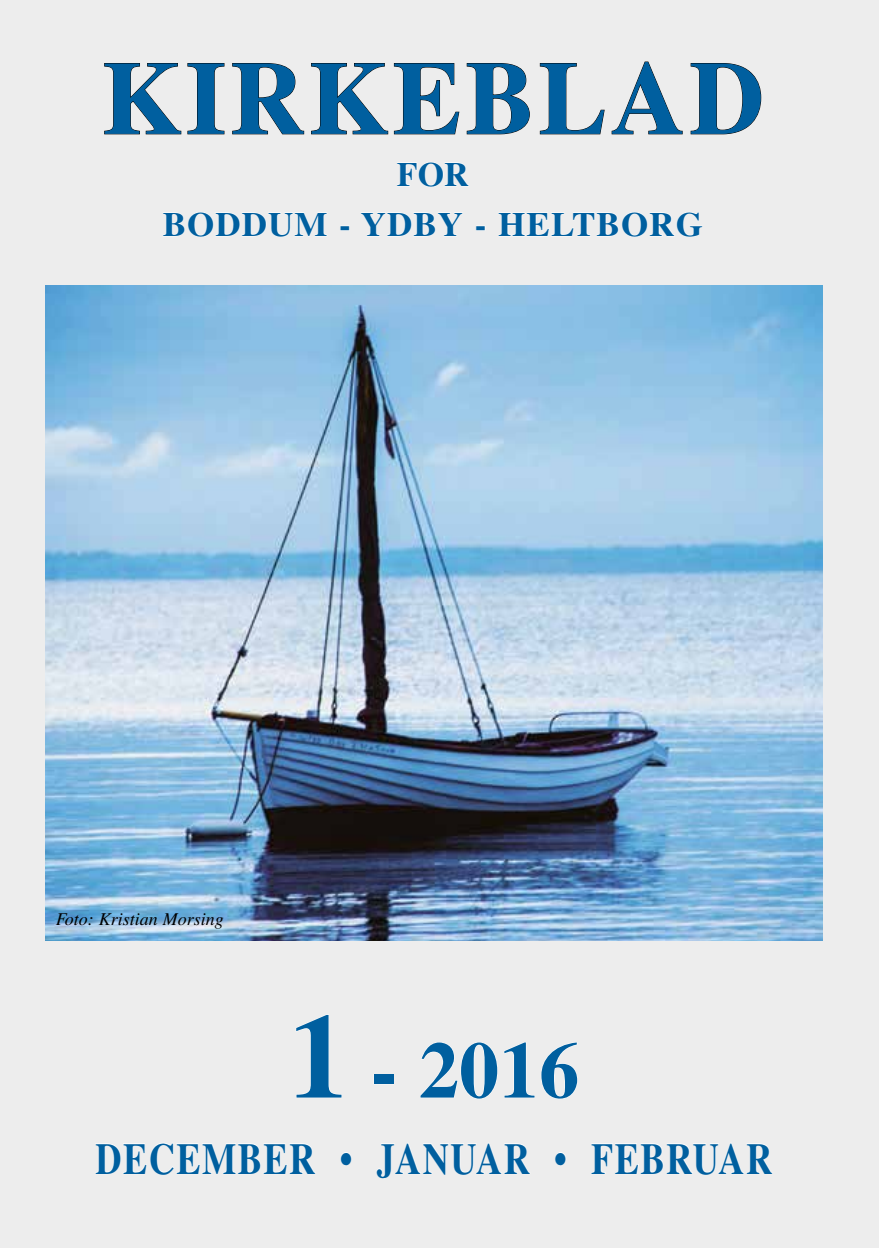
<style>
.page{position:relative;width:879px;height:1248px;background:#fff}
.page>*{position:absolute;margin:0;border:0;box-sizing:border-box;transform-origin:0 0}
.t1{font:700 104px "Times";letter-spacing:.04em;color:#005f9f}
.t2{font:700 80px "Times";color:#005f9f}
.t3{font:700 44px "Times";letter-spacing:.04em;color:#005f9f;scale:.82 1}
.t4{font:700 34px/50px "Times";letter-spacing:.03em;color:#005f9f;text-align:center}
.t5{font:italic 18px "Times";color:#000}
.s1{font-size:120px}
</style>
<div class="page">
<div style="left:0;top:0;width:879px;height:1247px;background:#ededed"></div>
<svg style="left:104px;top:62px;width:121px;height:73px;background:#d9d9d9"></svg>
<svg style="left:232px;top:62px;width:73px;height:73px;background:#d8d8d8"></svg>
<svg style="left:311px;top:62px;width:149px;height:73px;background:#d7d7d7"></svg>
<svg style="left:466px;top:62px;width:64px;height:73px;background:#d6d6d6"></svg>
<svg style="left:539px;top:62px;width:66px;height:73px;background:#ddd"></svg>
<svg style="left:611px;top:61px;width:72px;height:74px;background:#dcdcdc"></svg>
<svg style="left:690px;top:62px;width:72px;height:73px;background:#dadada"></svg>
<svg style="left:396px;top:161px;width:73px;height:26px"></svg>
<svg style="left:162px;top:211px;width:166px;height:26px"></svg>
<svg style="left:341px;top:226px;width:8px;height:4px"></svg>
<svg style="left:360px;top:212px;width:103px;height:25px"></svg>
<svg style="left:476px;top:226px;width:9px;height:4px"></svg>
<svg style="left:498px;top:211px;width:205px;height:26px"></svg>
<div style="left:295px;top:1013px;width:47px;height:85px;background:#ededed"></div>
<div style="left:374px;top:1074px;width:19px;height:9px;border:1px solid #fff"></div>
<svg style="left:419px;top:1041px;width:159px;height:58px"></svg>
<svg style="left:95px;top:1142px;width:221px;height:33px"></svg>
<div style="left:341px;top:1152px;width:10px;height:12px;border:1px solid #fff;border-radius:50%"></div>
<svg style="left:376px;top:1142px;width:155px;height:36px"></svg>
<div style="left:555px;top:1152px;width:11px;height:12px;border:1px solid #fff;border-radius:50%"></div>
<svg style="left:591px;top:1142px;width:182px;height:33px"></svg>
<img style="left:45px;top:285px;width:777px;height:655px">
<h1 class="t1" style="left:102px;top:37px;width:664px">KIRKEBLAD</h1>
<p class="t4" style="left:163px;top:149px;width:542px">FOR<br>BODDUM - YDBY - HELTBORG</p>
<p class="t5" style="left:56px;top:908px;width:169px">Foto: Kristian Morsing</p>
<h2 class="t2" style="left:288px;top:1022px;width:292px"><span class="s1">1</span> - 2016</h2>
<p class="t3" style="left:95px;top:1132px;width:134px">DECEMBER</p>
<p class="t3" style="left:340px;top:1132px;width:169px">• JANUAR</p>
<p class="t3" style="left:554px;top:1132px;width:107px">• FEBRUAR</p>
</div>
